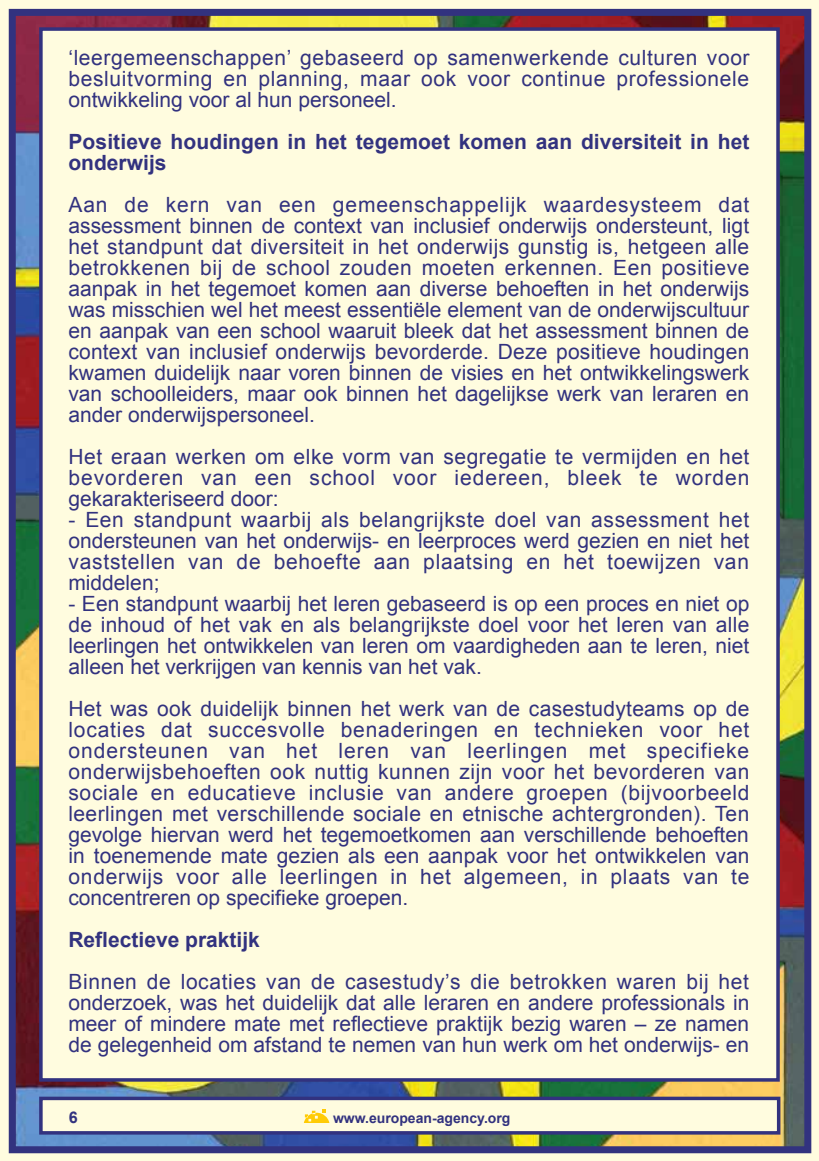
<style>
.page{position:relative;width:819px;height:1161px;background:#fff}
.page>*{position:absolute;margin:0;border:0;box-sizing:border-box;transform-origin:0 0}
.t1{font:21px/21px "Arial";color:#32327f;text-align:justify}
.t2{font:700 21px/21px "Arial";letter-spacing:.005em;color:#32327f}
.t3{font:700 16.1px "Arial";color:#32327f}
.t4{font:700 14px "Arial";color:#32327f}
</style>
<div class="page">
<img style="left:17px;top:17px;width:786px;height:1128px">
<div style="left:0;top:0;width:819px;height:12px;background:#fffcdf"></div>
<div style="left:807px;top:0;width:12px;height:1161px;background:#fffcdf"></div>
<div style="left:0;top:1150px;width:819px;height:11px;background:#fffcdf"></div>
<div style="left:0;top:0;width:12px;height:1161px;background:#fffcdf"></div>
<div style="left:9px;top:9px;width:802px;height:1144px;border:7px solid #32327f"></div>
<div style="left:39px;top:27px;width:740px;height:1054px;background:#fffcdf;border:4px solid #32327f"></div>
<div style="left:39px;top:1096px;width:741px;height:38px;background:#fffcdf;border:4px solid #32327f"></div>
<svg style="left:304px;top:1109px;width:25px;height:14px"></svg>
<p class="t1" style="left:68px;top:47px;width:682px">‘leergemeenschappen’ gebaseerd op samenwerkende culturen voor besluitvorming en planning, maar ook voor continue professionele ontwikkeling voor al hun personeel.</p>
<p class="t2" style="left:68px;top:132px;width:682px">Positieve houdingen in het tegemoet komen aan diversiteit in het onderwijs</p>
<p class="t1" style="left:68px;top:194px;width:682px">Aan de kern van een gemeenschappelijk waardesysteem dat assessment binnen de context van inclusief onderwijs ondersteunt, ligt het standpunt dat diversiteit in het onderwijs gunstig is, hetgeen alle betrokkenen bij de school zouden moeten erkennen. Een positieve aanpak in het tegemoet komen aan diverse behoeften in het onderwijs was misschien wel het meest essentiële element van de onderwijscultuur en aanpak van een school waaruit bleek dat het assessment binnen de context van inclusief onderwijs bevorderde. Deze positieve houdingen kwamen duidelijk naar voren binnen de visies en het ontwikkelingswerk van schoolleiders, maar ook binnen het dagelijkse werk van leraren en ander onderwijspersoneel.</p>
<p class="t1" style="left:68px;top:446px;width:682px">Het eraan werken om elke vorm van segregatie te vermijden en het bevorderen van een school voor iedereen, bleek te worden gekarakteriseerd door:</p>
<p class="t1" style="left:68px;top:509px;width:682px">- Een standpunt waarbij als belangrijkste doel van assessment het ondersteunen van het onderwijs- en leerproces werd gezien en niet het vaststellen van de behoefte aan plaatsing en het toewijzen van middelen;</p>
<p class="t1" style="left:68px;top:593px;width:682px">- Een standpunt waarbij het leren gebaseerd is op een proces en niet op de inhoud of het vak en als belangrijkste doel voor het leren van alle leerlingen het ontwikkelen van leren om vaardigheden aan te leren, niet alleen het verkrijgen van kennis van het vak.</p>
<p class="t1" style="left:68px;top:698px;width:682px">Het was ook duidelijk binnen het werk van de casestudyteams op de locaties dat succesvolle benaderingen en technieken voor het ondersteunen van het leren van leerlingen met specifieke onderwijsbehoeften ook nuttig kunnen zijn voor het bevorderen van sociale en educatieve inclusie van andere groepen (bijvoorbeeld leerlingen met verschillende sociale en etnische achtergronden). Ten gevolge hiervan werd het tegemoetkomen aan verschillende behoeften in toenemende mate gezien als een aanpak voor het ontwikkelen van onderwijs voor alle leerlingen in het algemeen, in plaats van te concentreren op specifieke groepen.</p>
<p class="t2" style="left:68px;top:930px;width:193px">Reflectieve praktijk</p>
<p class="t1" style="left:68px;top:971px;width:682px">Binnen de locaties van de casestudy’s die betrokken waren bij het onderzoek, was het duidelijk dat alle leraren en andere professionals in meer of mindere mate met reflectieve praktijk bezig waren – ze namen de gelegenheid om afstand te nemen van hun werk om het onderwijs- en</p>
<p class="t3" style="left:69px;top:1106px;width:10px">6</p>
<p class="t4" style="left:333px;top:1109px;width:179px">www.european-agency.org</p>
</div>
